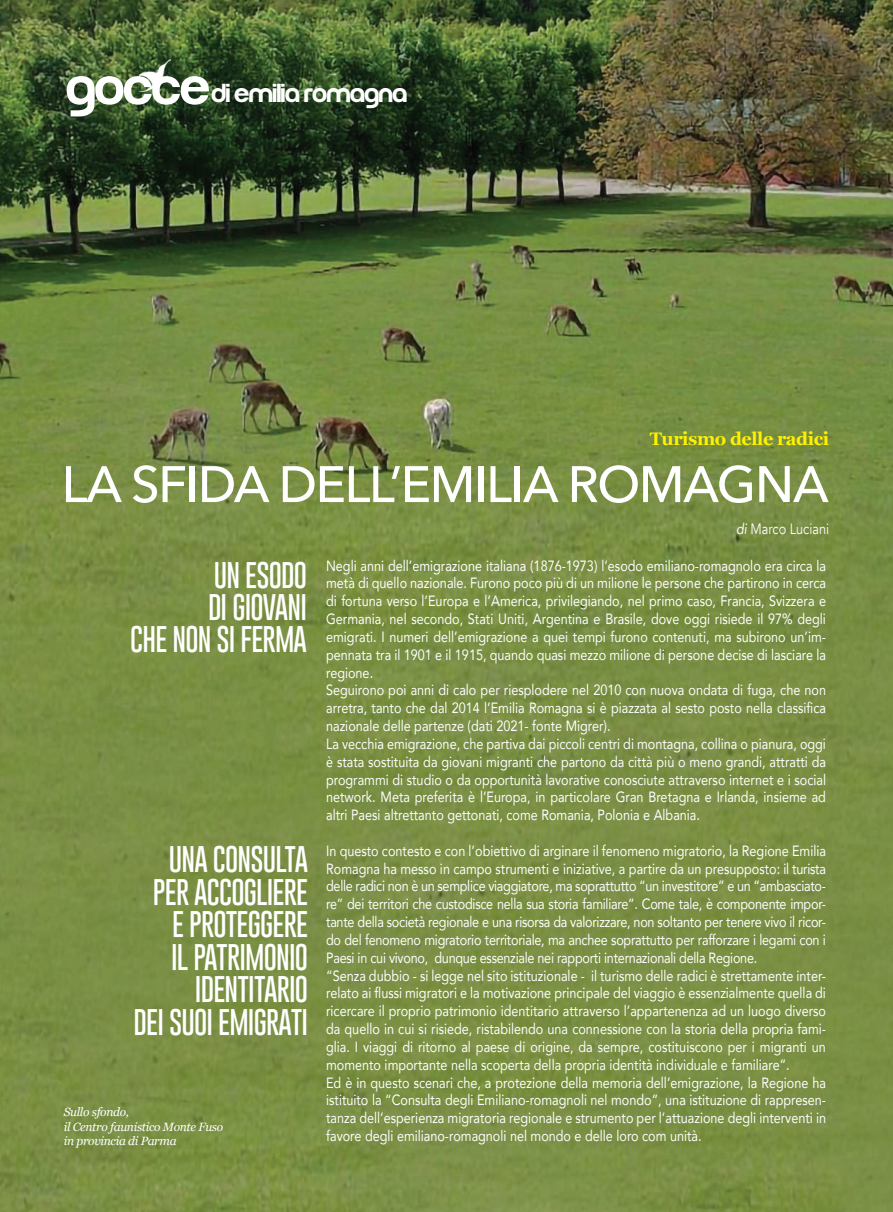
<style>
.page{position:relative;width:893px;height:1212px;background:#fff}
.page>*{position:absolute;margin:0;border:0;box-sizing:border-box;transform-origin:0 0}
.t1{font:500 50.7px "Avenir Next";letter-spacing:-.03em;color:#fff}
.t2{font:100 27px/32.4px "Gobold";letter-spacing:-.03em;color:#fff;text-align:right}
.t3{font:500 27px "Run";letter-spacing:-.05em;color:#fff;scale:1.1 1}
.t4{font:700 18px "Georgia";letter-spacing:-.025em;color:#fff101}
.t5{font:15px "Avenir";color:#fff;scale:.85 1}
.t6{font:14.85px/17.9px "Avenir";color:#fff;scale:.85 1}
.t7{font:italic 12px/14.4px "Georgia";letter-spacing:-.025em;color:#fff}
.s1{font-size:54px}
.s2{font-style:italic}
</style>
<div class="page">
<img style="left:0;top:0;width:893px;height:1212px">
<img style="left:139px;top:60px;width:31px;height:32px">
<h2 class="t3" style="left:65px;top:83px;width:313px"><span class="s1">gocce</span>di Emilia romagna</h2>
<p class="t4" style="left:650px;top:425px;width:181px">Turismo delle radici</p>
<h1 class="t1" style="left:62px;top:441px;width:769px">LA SFIDA DELL’EMILIA ROMAGNA</h1>
<p class="t5" style="left:736px;top:520px;width:111px"><span class="s2">di</span> Marco Luciani</p>
<h2 class="t2" style="left:130px;top:558px;width:178px">UN ESODO<br>DI GIOVANI<br>CHE NON SI FERMA</h2>
<p class="t6" style="left:326px;top:556px;width:590px">Negli anni dell’emigrazione italiana (1876-1973) l’esodo emiliano-romagnolo era circa la metà di quello nazionale. Furono poco più di un milione le persone che partirono in cerca di fortuna verso l’Europa e l’America, privilegiando, nel primo caso, Francia, Svizzera e Germania, nel secondo, Stati Uniti, Argentina e Brasile, dove oggi risiede il 97% degli emigrati. I numeri dell’emigrazione a quei tempi furono contenuti, ma subirono un’im&shy;pennata tra il 1901 e il 1915, quando quasi mezzo milione di persone decise di lasciare la regione.<br>Seguirono poi anni di calo per riesplodere nel 2010 con nuova ondata di fuga, che non arretra, tanto che dal 2014 l’Emilia Romagna si è piazzata al sesto posto nella classifica nazionale delle partenze (dati 2021- fonte Migrer).<br>La vecchia emigrazione, che partiva dai piccoli centri di montagna, collina o pianura, oggi è stata sostituita da giovani migranti che partono da città più o meno grandi, attratti da programmi di studio o da opportunità lavorative conosciute attraverso internet e i social network. Meta preferita è l’Europa, in particolare Gran Bretagna e Irlanda, insieme ad altri Paesi altrettanto gettonati, come Romania, Polonia e Albania.</p>
<p class="t6" style="left:326px;top:841px;width:590px">In questo contesto e con l’obiettivo di arginare il fenomeno migratorio, la Regione Emilia Romagna ha messo in campo strumenti e iniziative, a partire da un presupposto: il turista delle radici non è un semplice viaggiatore, ma soprattutto “un investitore” e un “ambasciato&shy;re” dei territori che custodisce nella sua storia familiare”. Come tale, è componente impor&shy;tante della società regionale e una risorsa da valorizzare, non soltanto per tenere vivo il ricor&shy;do del fenomeno migratorio territoriale, ma anchee soprattutto per rafforzare i legami con i Paesi in cui vivono, dunque essenziale nei rapporti internazionali della Regione.<br>“Senza dubbio - si legge nel sito istituzionale - il turismo delle radici è strettamente inter&shy;relato ai flussi migratori e la motivazione principale del viaggio è essenzialmente quella di ricercare il proprio patrimonio identitario attraverso l’appartenenza ad un luogo diverso da quello in cui si risiede, ristabilendo una connessione con la storia della propria fami&shy;glia. I viaggi di ritorno al paese di origine, da sempre, costituiscono per i migranti un momento importante nella scoperta della propria identità individuale e familiare”.<br>Ed è in questo scenari che, a protezione della memoria dell’emigrazione, la Regione ha istituito la “Consulta degli Emiliano-romagnoli nel mondo”, una istituzione di rappresen&shy;tanza dell’esperienza migratoria regionale e strumento per l’attuazione degli interventi in favore degli emiliano-romagnoli nel mondo e delle loro com unità.</p>
<h2 class="t2" style="left:134px;top:843px;width:176px">UNA CONSULTA<br>PER ACCOGLIERE<br>E PROTEGGERE<br>IL PATRIMONIO<br>IDENTITARIO<br>DEI SUOI EMIGRATI</h2>
<p class="t7" style="left:64px;top:1104px;width:161px">Sullo sfondo,<br>il Centro faunistico Monte Fuso in provincia di Parma</p>
</div>
